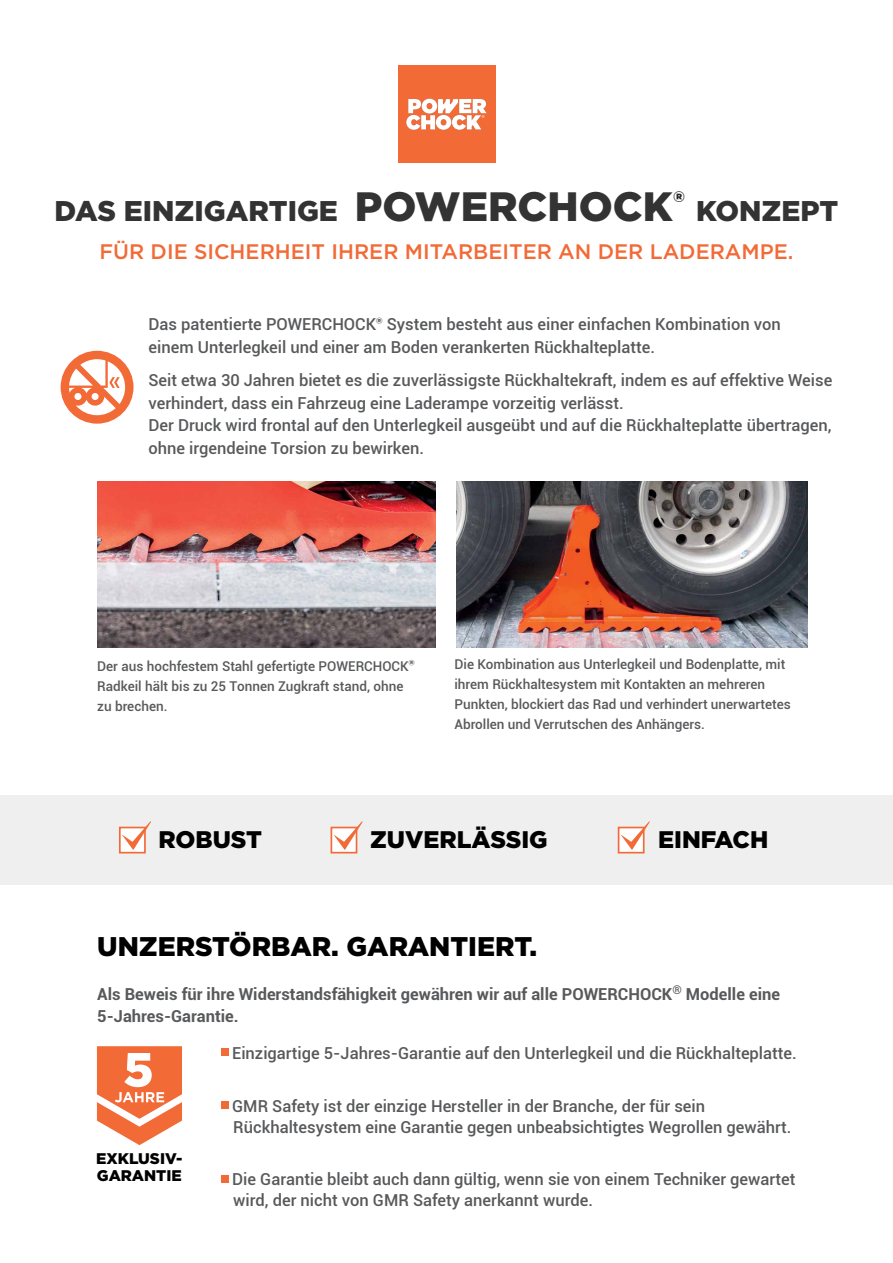
<style>
.page{position:relative;width:893px;height:1263px;background:#fff}
.page>*{position:absolute;margin:0;border:0;box-sizing:border-box;transform-origin:0 0}
.t1{font:900 28.5px "Gotham";color:#333334}
.t2{font:900 27px "Gotham";color:#000}
.t3{font:900 24px "Gotham";color:#000}
.t4{font:500 21px "Gotham";color:#f26a36}
.t5{font:500 16.5px/22.5px "Roboto";color:#58595b}
.t6{font:700 16.5px/22.5px "Roboto";color:#58595b}
.t7{font:900 15.45px/16.6px "Gotham";color:#000}
.t8{font:500 13.5px/20.2px "Roboto";color:#58595b}
.s1{font-size:40.95px}
.s2{font-family:"Gotham";font-weight:900;font-size:17.55px}
.s3{font-family:"Gotham";font-weight:900;font-size:15.75px}
</style>
<div class="page">
<img style="left:97px;top:482px;width:338px;height:165px">
<img style="left:457px;top:482px;width:350px;height:165px">
<div style="left:0;top:795px;width:892px;height:90px;background:#efeff0"></div>
<div style="left:398px;top:66px;width:97px;height:97px;background:#f26a36"></div>
<svg style="left:406px;top:99px;width:80px;height:31px"></svg>
<div style="left:221px;top:1049px;width:7px;height:7px;background:#f26a36"></div>
<div style="left:221px;top:1101px;width:7px;height:8px;background:#f26a36"></div>
<div style="left:221px;top:1175px;width:7px;height:7px;background:#f26a36"></div>
<div style="left:119px;top:827px;width:27px;height:26px;border:2px solid #f26a36"></div>
<svg style="left:122px;top:821px;width:29px;height:29px"></svg>
<div style="left:331px;top:827px;width:26px;height:26px;border:2px solid #f26a36"></div>
<svg style="left:334px;top:821px;width:29px;height:29px"></svg>
<div style="left:618px;top:827px;width:27px;height:26px;border:2px solid #f26a36"></div>
<svg style="left:621px;top:821px;width:29px;height:29px"></svg>
<svg style="left:97px;top:1046px;width:85px;height:99px"></svg>
<svg style="left:61px;top:351px;width:73px;height:73px"></svg>
<h1 class="t1" style="left:55px;top:191px;width:785px">DAS EINZIGARTIGE <span class="s1">POWERCHOCK</span><sup>®</sup> KONZEPT</h1>
<p class="t4" style="left:99px;top:237px;width:696px">FÜR DIE SICHERHEIT IHRER MITARBEITER AN DER LADERAMPE.</p>
<p class="t5" style="left:148px;top:313px;width:634px">Das patentierte POWERCHOCK<span class="s2">®</span> System besteht aus einer einfachen Kombination von einem Unterlegkeil und einer am Boden verankerten Rückhalteplatte.</p>
<p class="t5" style="left:148px;top:368px;width:685px">Seit etwa 30 Jahren bietet es die zuverlässigste Rückhaltekraft, indem es auf effektive Weise verhindert, dass ein Fahrzeug eine Laderampe vorzeitig verlässt.<br>Der Druck wird frontal auf den Unterlegkeil ausgeübt und auf die Rückhalteplatte übertragen, ohne irgendeine Torsion zu bewirken.</p>
<p class="t8" style="left:97px;top:655px;width:319px">Der aus hochfestem Stahl gefertigte POWERCHOCK<span class="s3">®<br></span>Radkeil hält bis zu 25 Tonnen Zugkraft stand, ohne zu brechen.</p>
<p class="t8" style="left:454px;top:653px;width:338px">Die Kombination aus Unterlegkeil und Bodenplatte, mit ihrem Rückhaltesystem mit Kontakten an mehreren Punkten, blockiert das Rad und verhindert unerwartetes Abrollen und Verrutschen des Anhängers.</p>
<h3 class="t3" style="left:158px;top:823px;width:105px">ROBUST</h3>
<h3 class="t3" style="left:370px;top:823px;width:179px">ZUVERLÄSSIG</h3>
<h3 class="t3" style="left:658px;top:823px;width:112px">EINFACH</h3>
<h2 class="t2" style="left:97px;top:928px;width:442px">UNZERSTÖRBAR. GARANTIERT.</h2>
<p class="t6" style="left:97px;top:982px;width:684px">Als Beweis für ihre Widerstandsfähigkeit gewähren wir auf alle POWERCHOCK<sup>®</sup> Modelle eine<br>5-Jahres-Garantie.</p>
<p class="t5" style="left:232px;top:1041px;width:566px">Einzigartige 5-Jahres-Garantie auf den Unterlegkeil und die Rückhalteplatte.</p>
<p class="t5" style="left:232px;top:1095px;width:561px;line-height:21px">GMR Safety ist der einzige Hersteller in der Branche, der für sein<br>Rückhaltesystem eine Garantie gegen unbeabsichtigtes Wegrollen gewährt.</p>
<p class="t5" style="left:232px;top:1168px;width:565px;line-height:21px">Die Garantie bleibt auch dann gültig, wenn sie von einem Techniker gewartet wird, der nicht von GMR Safety anerkannt wurde.</p>
<p class="t7" style="left:96px;top:1150px;width:88px">EXKLUSIV-<br>GARANTIE</p>
</div>
